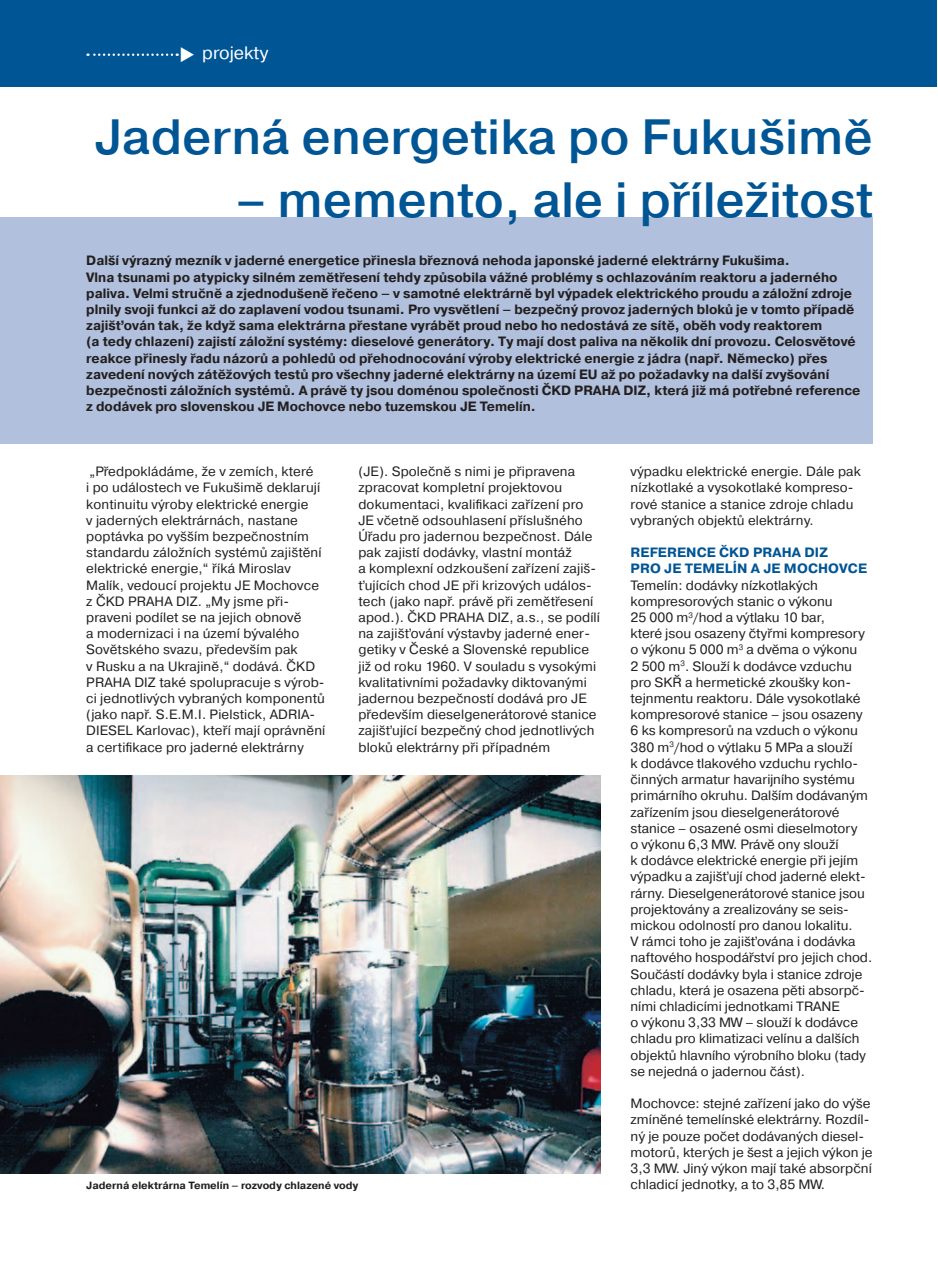
<style>
.page{position:relative;width:938px;height:1266px;background:#fff}
.page>*{position:absolute;margin:0;border:0;box-sizing:border-box;transform-origin:0 0}
.t1{font:500 49.5px "Pragmatica";color:#005595}
.t2{font:18px "Pragmatica";color:#fff}
.t3{font:13.5px/16.2px "Pragmatica";letter-spacing:.01em;color:#231f20}
.t4{font:700 13.5px/16.2px "Pragmatica";color:#231f20}
.t5{font:700 13.5px/16.2px "Pragmatica";letter-spacing:.01em;color:#005595}
.t6{font:700 10.5px "Pragmatica";color:#231f20}
</style>
<div class="page">
<div style="left:0;top:217px;width:873px;height:226px;background:#b1c0dc"></div>
<div style="left:0;top:0;width:937px;height:86px;background:#005595"></div>
<svg style="left:87px;top:53px;width:91px;height:3px"></svg>
<img style="left:0;top:775px;width:601px;height:397px">
<h2 class="t2" style="left:179px;top:46px;width:90px">◆ projekty</h2>
<h1 class="t1" style="left:95px;top:119px;width:779px">Jaderná energetika po Fukušimě</h1>
<h1 class="t1" style="left:236px;top:182px;width:638px">– memento, ale i příležitost</h1>
<p class="t4" style="left:86px;top:254px;width:776px">Další výrazný mezník v jaderné energetice přinesla březnová nehoda japonské jaderné elektrárny Fukušima.<br>Vlna tsunami po atypicky silném zemětřesení tehdy způsobila vážné problémy s ochlazováním reaktoru a jaderného paliva. Velmi stručně a zjednodušeně řečeno – v samotné elektrárně byl výpadek elektrického proudu a záložní zdroje plnily svoji funkci až do zaplavení vodou tsunami. Pro vysvětlení – bezpečný provoz jaderných bloků je v tomto případě zajišťován tak, že když sama elektrárna přestane vyrábět proud nebo ho nedostává ze sítě, oběh vody reaktorem<br>(a tedy chlazení) zajistí záložní systémy: dieselové generátory. Ty mají dost paliva na několik dní provozu. Celosvětové reakce přinesly řadu názorů a pohledů od přehodnocování výroby elektrické energie z jádra (např. Německo) přes zavedení nových zátěžových testů pro všechny jaderné elektrárny na území EU až po požadavky na další zvyšování bezpečnosti záložních systémů. A právě ty jsou doménou společnosti ČKD PRAHA DIZ, která již má potřebné reference z dodávek pro slovenskou JE Mochovce nebo tuzemskou JE Temelín.</p>
<p class="t3" style="left:358px;top:464px;width:243px">(JE). Společně s nimi je připravena zpracovat kompletní projektovou dokumentaci, kvalifikaci zařízení pro JE včetně odsouhlasení příslušného Úřadu pro jadernou bezpečnost. Dále pak zajistí dodávky, vlastní montáž<br>a komplexní odzkoušení zařízení zajiš&shy;ťujících chod JE při krizových událos&shy;tech (jako např. právě při zemětřesení apod.). ČKD PRAHA DIZ, a.s., se podílí na zajišťování výstavby jaderné ener&shy;getiky v České a Slovenské republice již od roku 1960. V souladu s vysokými kvalitativními požadavky diktovanými jadernou bezpečností dodává pro JE především dieselgenerátorové stanice zajišťující bezpečný chod jednotlivých bloků elektrárny při případném</p>
<p class="t3" style="left:86px;top:464px;width:241px">„Předpokládáme, že v zemích, které<br>i po událostech ve Fukušimě deklarují kontinuitu výroby elektrické energie<br>v jaderných elektrárnách, nastane poptávka po vyšším bezpečnostním standardu záložních systémů zajištění elektrické energie,“ říká Miroslav Malík, vedoucí projektu JE Mochovce z ČKD PRAHA DIZ. „My jsme při&shy;praveni podílet se na jejich obnově<br>a modernizaci i na území bývalého Sovětského svazu, především pak<br>v Rusku a na Ukrajině,“ dodává. ČKD PRAHA DIZ také spolupracuje s výrob&shy;ci jednotlivých vybraných komponentů (jako např. S.E.M.I. Pielstick, ADRIA-DIESEL Karlovac), kteří mají oprávnění a certifikace pro jaderné elektrárny</p>
<p class="t3" style="left:631px;top:464px;width:232px">výpadku elektrické energie. Dále pak nízkotlaké a vysokotlaké kompreso&shy;rové stanice a stanice zdroje chladu vybraných objektů elektrárny.</p>
<p class="t5" style="left:631px;top:545px;width:238px">REFERENCE ČKD PRAHA DIZ<br>PRO JE TEMELÍN A JE MOCHOVCE</p>
<p class="t3" style="left:631px;top:578px;width:243px">Temelín: dodávky nízkotlakých kompresorových stanic o výkonu<br>25 000 m<sup>3</sup>/hod a výtlaku 10 bar,<br>které jsou osazeny čtyřmi kompresory o výkonu 5 000 m<sup>3</sup> a dvěma o výkonu<br>2 500 m<sup>3</sup>. Slouží k dodávce vzduchu pro SKŘ a hermetické zkoušky kon&shy;tejnmentu reaktoru. Dále vysokotlaké kompresorové stanice – jsou osazeny 6 ks kompresorů na vzduch o výkonu 380 m<sup>3</sup>/hod o výtlaku 5 MPa a slouží<br>k dodávce tlakového vzduchu rychlo&shy;činných armatur havarĳního systému primárního okruhu. Dalším dodávaným zařízením jsou dieselgenerátorové stanice – osazené osmi dieselmotory<br>o výkonu 6,3 MW. Právě ony slouží<br>k dodávce elektrické energie při jejím výpadku a zajišťují chod jaderné elekt&shy;rárny. Dieselgenerátorové stanice jsou projektovány a zrealizovány se seis&shy;mickou odolností pro danou lokalitu.<br>V rámci toho je zajišťována i dodávka naftového hospodářství pro jejich chod.<br>Součástí dodávky byla i stanice zdroje chladu, která je osazena pěti absorpč&shy;ními chladicími jednotkami TRANE<br>o výkonu 3,33 MW – slouží k dodávce chladu pro klimatizaci velínu a dalších objektů hlavního výrobního bloku (tady se nejedná o jadernou část).</p>
<p class="t3" style="left:631px;top:1096px;width:244px">Mochovce: stejné zařízení jako do výše zmíněné temelínské elektrárny. Rozdíl&shy;ný je pouze počet dodávaných diesel&shy;motorů, kterých je šest a jejich výkon je 3,3 MW. Jiný výkon mají také absorpční</p>
<p class="t6" style="left:86px;top:1181px;width:274px">Jaderná elektrárna Temelín – rozvody chlazené vody</p>
<p class="t3" style="left:631px;top:1177px;width:196px">chladicí jednotky, a to 3,85 MW.</p>
</div>
